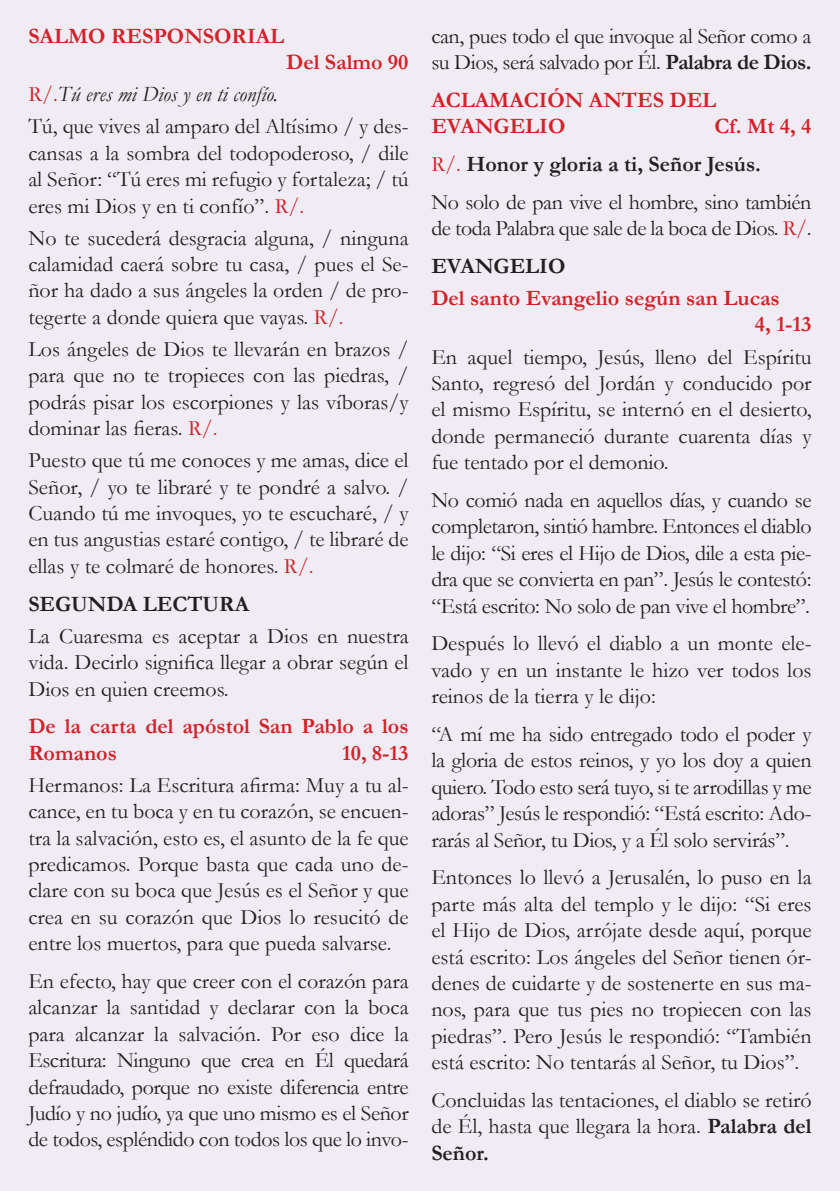
<style>
.page{position:relative;width:840px;height:1191px;background:#fff}
.page>*{position:absolute;margin:0;border:0;box-sizing:border-box;transform-origin:0 0}
.t1{font:22px/26.4px "Garamond";color:#231f20;text-align:justify}
.t2{font:22px/26.4px "Garamond";letter-spacing:-.02em;color:#231f20}
.Lecturas{font:700 22px/26.4px "Garamond";color:#d1232a}
.Título1{font:700 22px "Garamond";color:#231f20}
.Título1-2{font:700 22px "Garamond";color:#d1232a}
.t3{font:italic 22px "Garamond";color:#231f20}
.s1{font-style:normal;color:#d1232a}
.s2{color:#d1232a}
.s3{font-weight:700}
.s4{font-weight:400;color:#d1232a}
</style>
<div class="page">
<div style="left:0;top:0;width:839px;height:1191px;background:#f1ebf4"></div>
<p class="Lecturas" style="left:28px;top:23px;width:257px">SALMO RESPONSORIAL</p>
<p class="Lecturas" style="left:286px;top:49px;width:124px">Del Salmo 90</p>
<p class="t3" style="left:28px;top:79px;width:251px"><span class="s1">R/.</span>Tú eres mi Dios y en ti confío.</p>
<p class="t1" style="left:28px;top:113px;width:381px">Tú, que vives al amparo del Altísimo / y des&shy;cansas a la sombra del todopoderoso, / dile al Señor: “Tú eres mi refugio y fortaleza; / tú eres mi Dios y en ti confío”. <span class="s2">R/.</span></p>
<p class="t1" style="left:28px;top:224px;width:381px">No te sucederá desgracia alguna, / ninguna calamidad caerá sobre tu casa, / pues el Se&shy;ñor ha dado a sus ángeles la orden / de pro&shy;tegerte a donde quiera que vayas. <span class="s2">R/.</span></p>
<p class="t1" style="left:28px;top:335px;width:381px">Los ángeles de Dios te llevarán en brazos / para que no te tropieces con las piedras, / podrás pisar los escorpiones y las víboras/y dominar las fieras. <span class="s2">R/.</span></p>
<p class="t1" style="left:28px;top:446px;width:381px">Puesto que tú me conoces y me amas, dice el Señor, / yo te libraré y te pondré a salvo. / Cuando tú me invoques, yo te escucharé, / y en tus angustias estaré contigo, / te libraré de ellas y te colmaré de honores. <span class="s2">R/.</span></p>
<p class="Título1" style="left:28px;top:589px;width:222px">SEGUNDA LECTURA</p>
<p class="t1" style="left:28px;top:622px;width:381px">La Cuaresma es aceptar a Dios en nuestra vida. Decirlo significa llegar a obrar según el Dios en quien creemos.</p>
<p class="Lecturas" style="left:28px;top:713px;width:381px">De la carta del apóstol San Pablo a los<br>Romanos</p>
<p class="Lecturas" style="left:342px;top:739px;width:68px">10, 8-13</p>
<p class="t1" style="left:28px;top:771px;width:381px">Hermanos: La Escritura afirma: Muy a tu al&shy;cance, en tu boca y en tu corazón, se encuen&shy;tra la salvación, esto es, el asunto de la fe que predicamos. Porque basta que cada uno de&shy;clare con su boca que Jesús es el Señor y que crea en su corazón que Dios lo resucitó de entre los muertos, para que pueda salvarse.</p>
<p class="t1" style="left:28px;top:967px;width:381px">En efecto, hay que creer con el corazón para alcanzar la santidad y declarar con la boca para alcanzar la salvación. Por eso dice la Escritura: Ninguno que crea en Él quedará defraudado, porque no existe diferencia entre Judío y no judío, ya que uno mismo es el Señor de todos, espléndido con todos los que lo invo-</p>
<p class="t2" style="left:431px;top:22px;width:381px">can, pues todo el que invoque al Señor como a su Dios, será salvado por Él. <span class="s3">Palabra de Dios.</span></p>
<p class="Título1-2" style="left:431px;top:85px;width:286px">ACLAMACIÓN ANTES DEL</p>
<p class="Título1-2" style="left:431px;top:111px;width:135px">EVANGELIO</p>
<p class="Título1-2" style="left:714px;top:111px;width:99px">Cf. Mt 4, 4</p>
<p class="Título1" style="left:431px;top:149px;width:331px"><span class="s4">R/.</span> Honor y gloria a ti, Señor Jesús.</p>
<p class="t2" style="left:431px;top:188px;width:381px">No solo de pan vive el hombre, sino también de toda Palabra que sale de la boca de Dios. <span class="s2">R/</span>.</p>
<p class="Título1" style="left:431px;top:251px;width:135px">EVANGELIO</p>
<p class="Lecturas" style="left:431px;top:285px;width:350px">Del santo Evangelio según san Lucas</p>
<p class="Lecturas" style="left:754px;top:311px;width:58px">4, 1-13</p>
<p class="t1" style="left:431px;top:343px;width:381px">En aquel tiempo, Jesús, lleno del Espíritu Santo, regresó del Jordán y conducido por el mismo Espíritu, se internó en el desierto, donde permaneció durante cuarenta días y fue tentado por el demonio.</p>
<p class="t1" style="left:431px;top:486px;width:381px">No comió nada en aquellos días, y cuando se completaron, sintió hambre. Entonces el diablo le dijo: “Si eres el Hijo de Dios, dile a esta pie&shy;dra que se convierta en pan”. Jesús le contestó: “Está escrito: No solo de pan vive el hombre”.</p>
<p class="t1" style="left:431px;top:629px;width:381px">Después lo llevó el diablo a un monte ele&shy;vado y en un instante le hizo ver todos los reinos de la tierra y le dijo:</p>
<p class="t1" style="left:431px;top:720px;width:381px">“A mí me ha sido entregado todo el poder y la gloria de estos reinos, y yo los doy a quien quiero. Todo esto será tuyo, si te arrodillas y me adoras” Jesús le respondió: “Está escrito: Ado&shy;rarás al Señor, tu Dios, y a Él solo servirás”.</p>
<p class="t1" style="left:431px;top:863px;width:381px">Entonces lo llevó a Jerusalén, lo puso en la parte más alta del templo y le dijo: “Si eres el Hijo de Dios, arrójate desde aquí, porque está escrito: Los ángeles del Señor tienen ór&shy;denes de cuidarte y de sostenerte en sus ma&shy;nos, para que tus pies no tropiecen con las piedras”. Pero Jesús le respondió: “También está escrito: No tentarás al Señor, tu Dios”.</p>
<p class="t1" style="left:431px;top:1086px;width:381px">Concluidas las tentaciones, el diablo se retiró de Él, hasta que llegara la hora. <span class="s3">Palabra del Señor.</span></p>
</div>
